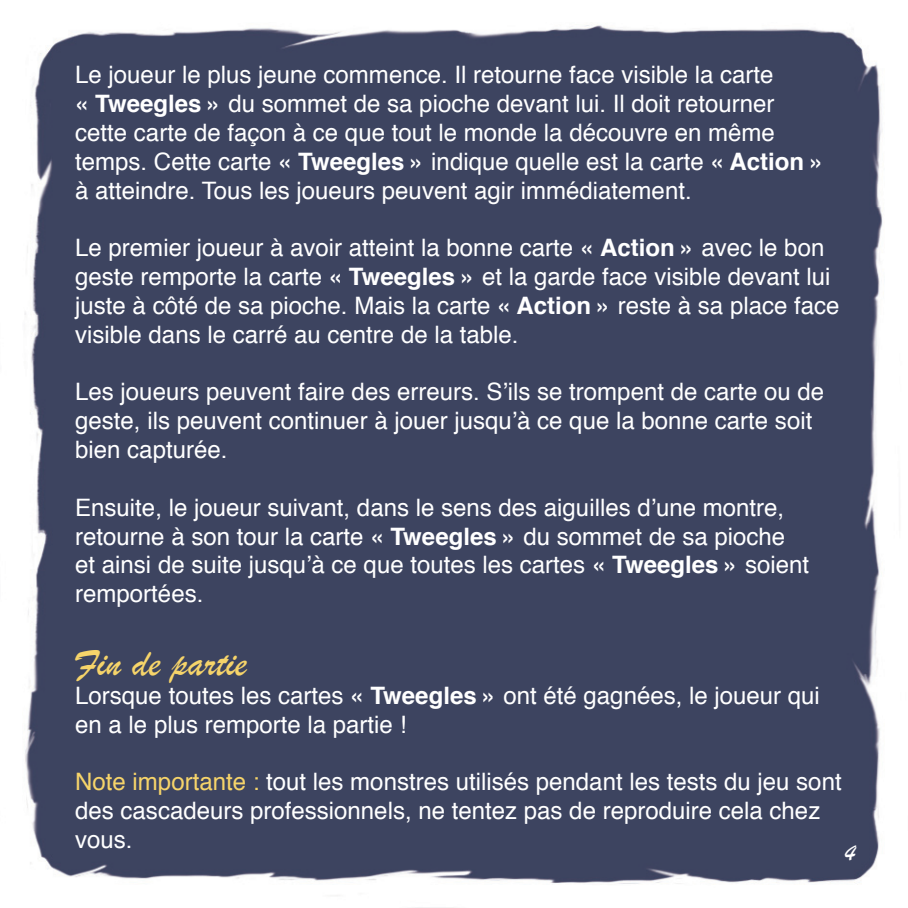
<style>
.page{position:relative;width:908px;height:908px;background:#fff}
.page>*{position:absolute;margin:0;border:0;box-sizing:border-box;transform-origin:0 0}
.t1{font:40px "Brush Script";color:#f6d46a}
.t2{font:24px/28.8px "Helvetica";color:#fff}
.t3{font:24px "Brush Script";color:#fff}
.s1{font-weight:700}
.s2{color:#f6d46a}
</style>
<div class="page">
<div style="left:25px;top:25px;width:858px;height:871px;background:#3d4460"></div>
<p class="t2" style="left:75px;top:61px;width:750px">Le joueur le plus jeune commence. Il retourne face visible la carte<br><span class="s1">« Tweegles »</span> du sommet de sa pioche devant lui. Il doit retourner cette carte de façon à ce que tout le monde la découvre en même temps. Cette carte <span class="s1">« Tweegles »</span> indique quelle est la carte <span class="s1">« Action » </span>à atteindre. Tous les joueurs peuvent agir immédiatement.</p>
<p class="t2" style="left:75px;top:234px;width:765px">Le premier joueur à avoir atteint la bonne carte <span class="s1">« Action »</span> avec le bon geste remporte la carte <span class="s1">« Tweegles »</span> et la garde face visible devant lui juste à côté de sa pioche. Mais la carte <span class="s1">« Action »</span> reste à sa place face visible dans le carré au centre de la table.</p>
<p class="t2" style="left:75px;top:378px;width:750px">Les joueurs peuvent faire des erreurs. S’ils se trompent de carte ou de geste, ils peuvent continuer à jouer jusqu’à ce que la bonne carte soit bien capturée.</p>
<p class="t2" style="left:75px;top:493px;width:735px">Ensuite, le joueur suivant, dans le sens des aiguilles d’une montre, retourne à son tour la carte <span class="s1">« Tweegles »</span> du sommet de sa pioche et ainsi de suite jusqu’à ce que toutes les cartes <span class="s1">« Tweegles »</span> soient remportées.</p>
<p class="t1" style="left:75px;top:638px;width:173px">Fin de partie</p>
<p class="t2" style="left:75px;top:681px;width:745px">Lorsque toutes les cartes <span class="s1">« Tweegles »</span> ont été gagnées, le joueur qui en a le plus remporte la partie !</p>
<p class="t2" style="left:75px;top:767px;width:767px"><span class="s2">Note importante :</span> tout les monstres utilisés pendant les tests du jeu sont des cascadeurs professionnels, ne tentez pas de reproduire cela chez vous.</p>
<p class="t3" style="left:844px;top:837px;width:12px">4</p>
</div>
